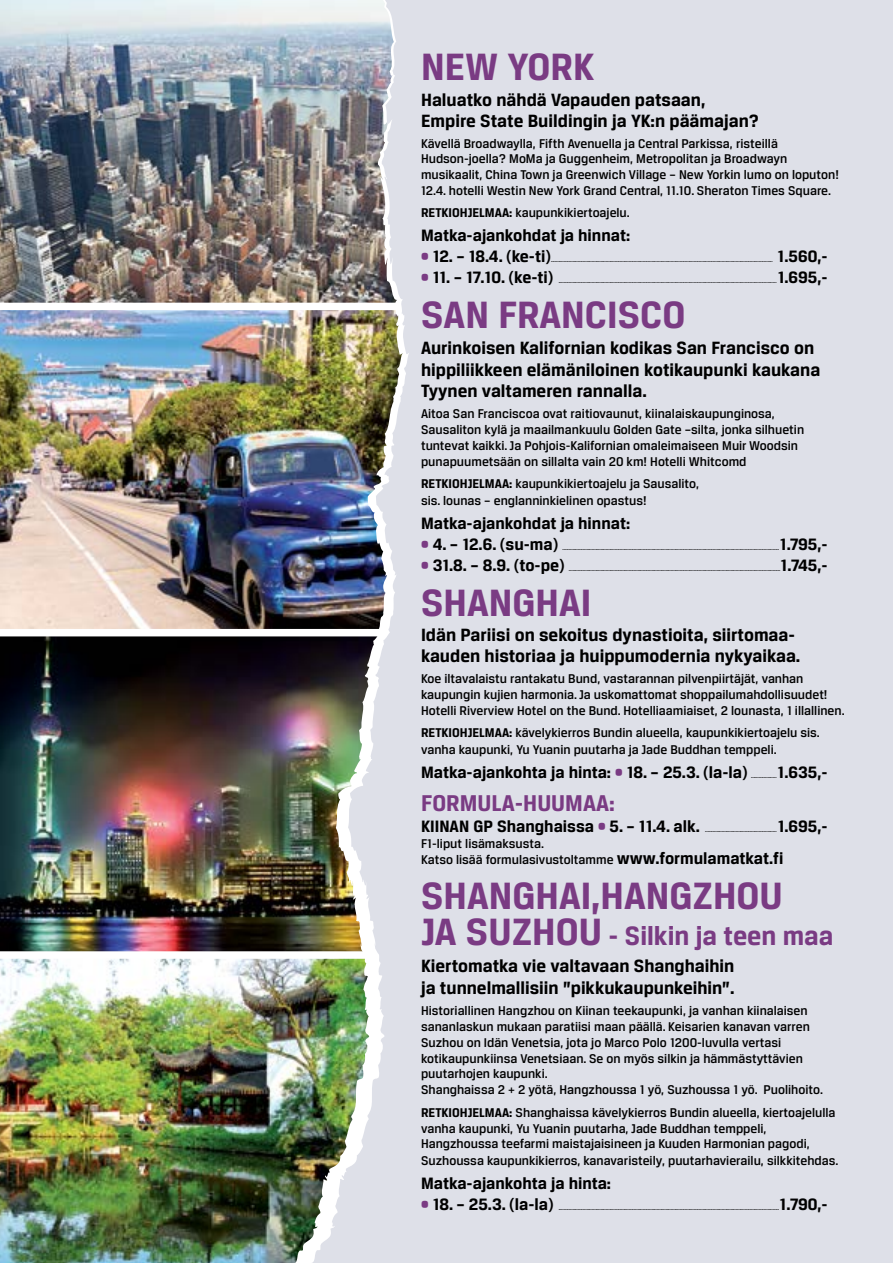
<style>
.page{position:relative;width:893px;height:1263px;background:#fff}
.page>*{position:absolute;margin:0;border:0;box-sizing:border-box;transform-origin:0 0}
.t1{font:700 40.5px "Breuer Text";color:#7a3b83}
.t2{font:700 28.35px "Breuer Text";color:#7a3b83}
.t3{font:700 24.3px "Breuer Text";color:#7a3b83}
.t4{font:700 18.9px/21px "Breuer Text";color:#000}
.t5{font:700 17.55px "Breuer Text";color:#000}
.t6{font:500 13.5px/15.8px "Breuer Text";color:#000}
.t7{font:700 5.4px "Breuer Text";color:#000}
.s1{font-weight:700}
.s2{color:#7a3b83}
.s3{font-weight:700;font-size:17.55px}
.s4{font-size:40.5px}
</style>
<div class="page">
<img style="left:0;top:0;width:254px;height:303px">
<img style="left:0;top:310px;width:254px;height:319px">
<img style="left:0;top:636px;width:254px;height:315px">
<img style="left:0;top:959px;width:254px;height:304px">
<img style="left:254px;top:0;width:13px;height:1263px">
<img style="left:267px;top:0;width:626px;height:1263px">
<div style="left:0;top:303px;width:400px;height:7px;background:#fff"></div>
<div style="left:0;top:629px;width:383px;height:7px;background:#fff"></div>
<div style="left:0;top:951px;width:373px;height:8px;background:#fff"></div>
<h1 class="t1" style="left:421px;top:44px;width:175px">NEW YORK</h1>
<h3 class="t4" style="left:421px;top:89px;width:339px">Haluatko nähdä Vapauden patsaan,<br>Empire State Buildingin ja YK:n päämajan?</h3>
<p class="t6" style="left:421px;top:135px;width:419px">Kävellä Broadwaylla, Fifth Avenuella ja Central Parkissa, risteillä Hudson-joella? MoMa ja Guggenheim, Metropolitan ja Broadwayn musikaalit, China Town ja Greenwich Village – New Yorkin lumo on loputon!<br>12.4. hotelli Westin New York Grand Central, 11.10. Sheraton Times Square.</p>
<p class="t6" style="left:421px;top:205px;width:210px"><span class="s1">RETKIOHJELMAA:</span> kaupunkikiertoajelu.</p>
<p class="t5" style="left:421px;top:226px;width:211px">Matka-ajankohdat ja hinnat:</p>
<p class="t5" style="left:421px;top:247px;width:132px"><span class="s2">•</span> 12. – 18.4. (ke-ti)</p>
<p class="t7" style="left:551px;top:258px;width:223px">..............................................................................................................................................................................</p>
<p class="t5" style="left:778px;top:247px;width:51px">1.560,-</p>
<p class="t5" style="left:421px;top:268px;width:134px"><span class="s2">•</span> 11. – 17.10. (ke-ti)</p>
<p class="t7" style="left:559px;top:279px;width:219px">...........................................................................................................................................................................</p>
<p class="t5" style="left:778px;top:268px;width:51px">1.695,-</p>
<h1 class="t1" style="left:421px;top:292px;width:266px">SAN FRANCISCO</h1>
<h3 class="t4" style="left:421px;top:336px;width:401px;line-height:21.8px">Aurinkoisen Kalifornian kodikas San Francisco on hippiliikkeen elämäniloinen kotikaupunki kaukana<br>Tyynen valtameren rannalla.</h3>
<p class="t6" style="left:421px;top:406px;width:385px">Aitoa San Franciscoa ovat raitiovaunut, kiinalaiskaupunginosa, Sausaliton kylä ja maailmankuulu Golden Gate –silta, jonka silhuetin tuntevat kaikki. Ja Pohjois-Kalifornian omaleimaiseen Muir Woodsin punapuumetsään on sillalta vain 20 km! Hotelli Whitcomd</p>
<p class="t6" style="left:421px;top:475px;width:280px;line-height:16.5px"><span class="s1">RETKIOHJELMAA:</span> kaupunkikiertoajelu ja Sausalito, sis. lounas – englanninkielinen opastus!</p>
<p class="t5" style="left:421px;top:513px;width:211px">Matka-ajankohdat ja hinnat:</p>
<p class="t5" style="left:421px;top:534px;width:139px"><span class="s2">•</span> 4. – 12.6. (su-ma)</p>
<p class="t7" style="left:562px;top:545px;width:218px">..........................................................................................................................................................................</p>
<p class="t5" style="left:780px;top:534px;width:49px">1.795,-</p>
<p class="t5" style="left:421px;top:555px;width:145px"><span class="s2">•</span> 31.8. – 8.9. (to-pe)</p>
<p class="t7" style="left:569px;top:566px;width:213px">......................................................................................................................................................................</p>
<p class="t5" style="left:781px;top:555px;width:48px">1.745,-</p>
<h1 class="t1" style="left:421px;top:579px;width:172px">SHANGHAI</h1>
<h3 class="t4" style="left:421px;top:624px;width:381px">Idän Pariisi on sekoitus dynastioita, siirtomaa&shy;kauden historiaa ja huippumodernia nykyaikaa.</h3>
<p class="t6" style="left:421px;top:671px;width:425px">Koe iltavalaistu rantakatu Bund, vastarannan pilvenpiirtäjät, vanhan kaupungin kujien harmonia. Ja uskomattomat shoppailumahdollisuudet!<br>Hotelli Riverview Hotel on the Bund. Hotelliaamiaiset, 2 lounasta, 1 illallinen.</p>
<p class="t6" style="left:421px;top:724px;width:400px;line-height:16.5px"><span class="s1">RETKIOHJELMAA:</span> kävelykierros Bundin alueella, kaupunkikiertoajelu sis. vanha kaupunki, Yu Yuanin puutarha ja Jade Buddhan temppeli.</p>
<p class="t5" style="left:421px;top:762px;width:328px">Matka-ajankohta ja hinta: <span class="s2">•</span> 18. – 25.3. (la-la)</p>
<p class="t7" style="left:751px;top:773px;width:27px">....................</p>
<p class="t5" style="left:778px;top:762px;width:51px">1.635,-</p>
<h3 class="t3" style="left:421px;top:789px;width:195px">FORMULA-HUUMAA:</h3>
<p class="t5" style="left:421px;top:816px;width:280px">KIINAN GP Shanghaissa <span class="s2">•</span> 5. – 11.4. alk.</p>
<p class="t7" style="left:705px;top:827px;width:73px">........................................................</p>
<p class="t5" style="left:778px;top:816px;width:51px">1.695,-</p>
<p class="t6" style="left:421px;top:836px;width:364px">F1-liput lisämaksusta.<br>Katso lisää formulasivustoltamme <span class="s3">www.formulamatkat.fi</span></p>
<h1 class="t1" style="left:421px;top:873px;width:363px">SHANGHAI,HANGZHOU</h1>
<h2 class="t2" style="left:421px;top:920px;width:414px"><span class="s4">JA SUZHOU</span> - Silkin ja teen maa</h2>
<h3 class="t4" style="left:421px;top:954px;width:315px;line-height:22.5px">Kiertomatka vie valtavaan Shanghaihin ja tunnelmallisiin ”pikkukaupunkeihin”.</h3>
<p class="t6" style="left:421px;top:1003px;width:403px">Historiallinen Hangzhou on Kiinan teekaupunki, ja vanhan kiinalaisen sananlaskun mukaan paratiisi maan päällä. Keisarien kanavan varren Suzhou on Idän Venetsia, jota jo Marco Polo 1200-luvulla vertasi kotikaupunkiinsa Venetsiaan. Se on myös silkin ja hämmästyttävien puutarhojen kaupunki.<br>Shanghaissa 2 + 2 yötä, Hangzhoussa 1 yö, Suzhoussa 1 yö. Puolihoito.</p>
<p class="t6" style="left:421px;top:1104px;width:419px"><span class="s1">RETKIOHJELMAA:</span> Shanghaissa kävelykierros Bundin alueella, kiertoajelulla vanha kaupunki, Yu Yuanin puutarha, Jade Buddhan temppeli, Hangzhoussa teefarmi maistajaisineen ja Kuuden Harmonian pagodi, Suzhoussa kaupunkikierros, kanavaristeily, puutarhavierailu, silkkitehdas.</p>
<p class="t5" style="left:421px;top:1173px;width:192px">Matka-ajankohta ja hinta:</p>
<p class="t5" style="left:421px;top:1194px;width:134px"><span class="s2">•</span> 18. – 25.3. (la-la)</p>
<p class="t7" style="left:559px;top:1205px;width:222px">.............................................................................................................................................................................</p>
<p class="t5" style="left:780px;top:1194px;width:49px">1.790,-</p>
</div>
